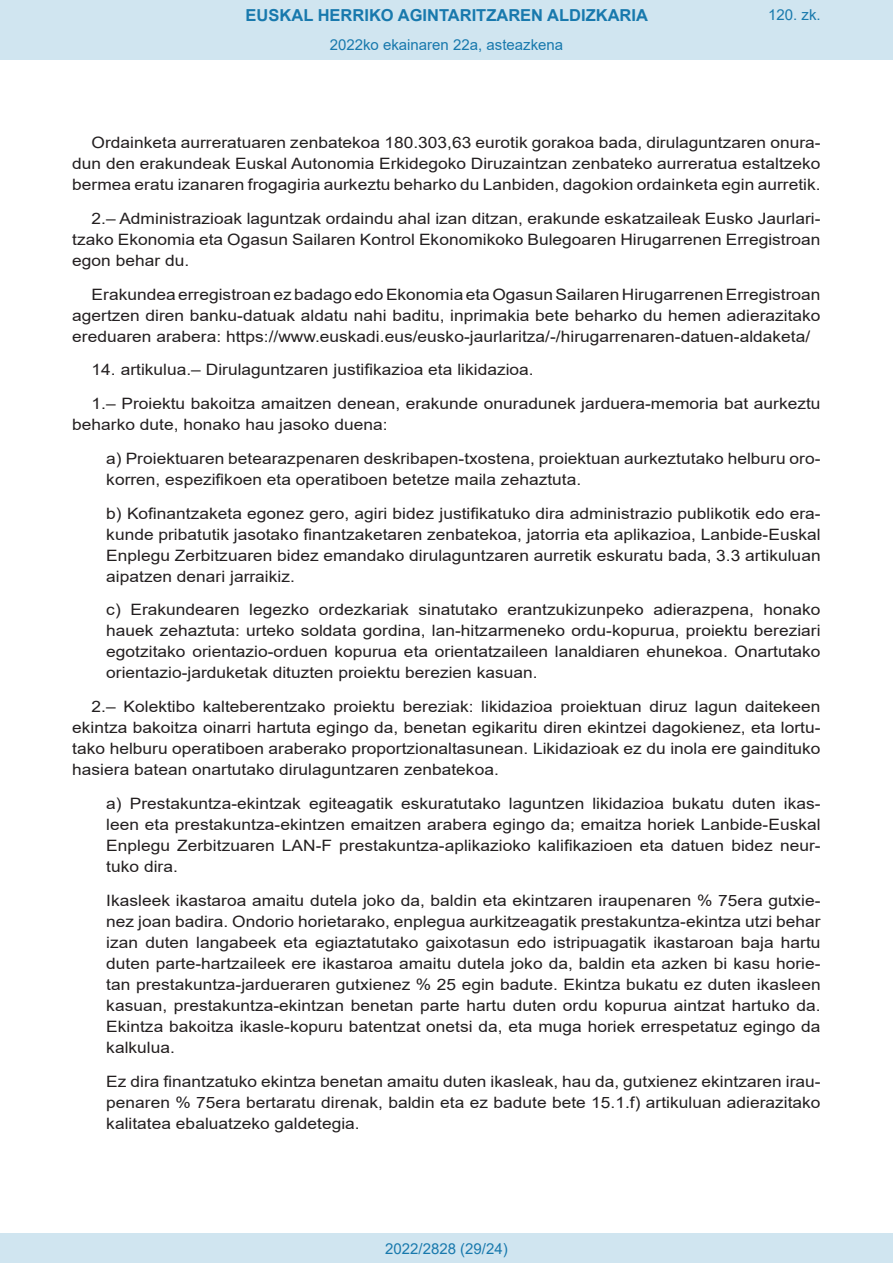
<style>
.page{position:relative;width:893px;height:1263px;background:#fff}
.page>*{position:absolute;margin:0;border:0;box-sizing:border-box;transform-origin:0 0}
.t1{font:700 16.5px "Arial";color:#1879ad}
.BOPVDetalle1{font:15.6px/21px "Arial";color:#231f20;text-align:justify;scale:1.11 1}
.BOPVDetalle{font:15.6px/21px "Arial";color:#231f20;text-align:justify;scale:1.11 1}
.Paginacion_Centro{font:15px "Arial";color:#1879ad}
</style>
<div class="page">
<div style="left:0;top:0;width:893px;height:60px;background:#d0e5f0"></div>
<div style="left:0;top:1233px;width:893px;height:30px;background:#d0e5f0"></div>
<p class="t1" style="left:246px;top:3px;width:404px">EUSKAL HERRIKO AGINTARITZAREN ALDIZKARIA</p>
<p class="Paginacion_Centro" style="left:330px;top:35px;width:235px">2022ko ekainaren 22a, asteazkena</p>
<p class="Paginacion_Centro" style="left:768px;top:5px;width:54px">120. zk.</p>
<p class="BOPVDetalle" style="left:72px;top:132px;width:676px;text-indent:19px">Ordainketa aurreratuaren zenbatekoa 180.303,63 eurotik gorakoa bada, dirulaguntzaren onura&shy;dun den erakundeak Euskal Autonomia Erkidegoko Diruzaintzan zenbateko aurreratua estaltzeko bermea eratu izanaren frogagiria aurkeztu beharko du Lanbiden, dagokion ordainketa egin aurretik.</p>
<p class="BOPVDetalle" style="left:72px;top:208px;width:676px;text-indent:19px">2.– Administrazioak laguntzak ordaindu ahal izan ditzan, erakunde eskatzaileak Eusko Jaurlari&shy;tzako Ekonomia eta Ogasun Sailaren Kontrol Ekonomikoko Bulegoaren Hirugarrenen Erregistroan egon behar du.</p>
<p class="BOPVDetalle" style="left:72px;top:284px;width:676px;text-indent:19px">Erakundea erregistroan ez badago edo Ekonomia eta Ogasun Sailaren Hirugarrenen Erregistroan agertzen diren banku-datuak aldatu nahi baditu, inprimakia bete beharko du hemen adierazitako ereduaren arabera: https://www.euskadi.eus/eusko-jaurlaritza/-/hirugarrenaren-datuen-aldaketa/</p>
<p class="BOPVDetalle" style="left:92px;top:359px;width:400px">14. artikulua.– Dirulaguntzaren justifikazioa eta likidazioa.</p>
<p class="BOPVDetalle" style="left:72px;top:393px;width:676px;text-indent:19px">1.– Proiektu bakoitza amaitzen denean, erakunde onuradunek jarduera-memoria bat aurkeztu beharko dute, honako hau jasoko duena:</p>
<p class="BOPVDetalle1" style="left:106px;top:448px;width:645px">a) Proiektuaren betearazpenaren deskribapen-txostena, proiektuan aurkeztutako helburu oro&shy;korren, espezifikoen eta operatiboen betetze maila zehaztuta.</p>
<p class="BOPVDetalle1" style="left:106px;top:503px;width:645px">b) Kofinantzaketa egonez gero, agiri bidez justifikatuko dira administrazio publikotik edo era&shy;kunde pribatutik jasotako finantzaketaren zenbatekoa, jatorria eta aplikazioa, Lanbide-Euskal Enplegu Zerbitzuaren bidez emandako dirulaguntzaren aurretik eskuratu bada, 3.3 artikuluan aipatzen denari jarraikiz.</p>
<p class="BOPVDetalle1" style="left:106px;top:599px;width:645px">c) Erakundearen legezko ordezkariak sinatutako erantzukizunpeko adierazpena, honako hauek zehaztuta: urteko soldata gordina, lan-hitzarmeneko ordu-kopurua, proiektu bereziari egotzitako orientazio-orduen kopurua eta orientatzaileen lanaldiaren ehunekoa. Onartutako orientazio-jarduketak dituzten proiektu berezien kasuan.</p>
<p class="BOPVDetalle" style="left:72px;top:696px;width:676px;text-indent:19px">2.– Kolektibo kalteberentzako proiektu bereziak: likidazioa proiektuan diruz lagun daitekeen ekintza bakoitza oinarri hartuta egingo da, benetan egikaritu diren ekintzei dagokienez, eta lortu&shy;tako helburu operatiboen araberako proportzionaltasunean. Likidazioak ez du inola ere gaindituko hasiera batean onartutako dirulaguntzaren zenbatekoa.</p>
<p class="BOPVDetalle1" style="left:106px;top:793px;width:645px">a) Prestakuntza-ekintzak egiteagatik eskuratutako laguntzen likidazioa bukatu duten ikas&shy;leen eta prestakuntza-ekintzen emaitzen arabera egingo da; emaitza horiek Lanbide-Euskal Enplegu Zerbitzuaren LAN-F prestakuntza-aplikazioko kalifikazioen eta datuen bidez neur&shy;tuko dira.</p>
<p class="BOPVDetalle1" style="left:106px;top:890px;width:645px">Ikasleek ikastaroa amaitu dutela joko da, baldin eta ekintzaren iraupenaren % 75era gutxie&shy;nez joan badira. Ondorio horietarako, enplegua aurkitzeagatik prestakuntza-ekintza utzi behar izan duten langabeek eta egiaztatutako gaixotasun edo istripuagatik ikastaroan baja hartu duten parte-hartzaileek ere ikastaroa amaitu dutela joko da, baldin eta azken bi kasu horie&shy;tan prestakuntza-jardueraren gutxienez % 25 egin badute. Ekintza bukatu ez duten ikasleen kasuan, prestakuntza-ekintzan benetan parte hartu duten ordu kopurua aintzat hartuko da.<br>Ekintza bakoitza ikasle-kopuru batentzat onetsi da, eta muga horiek errespetatuz egingo da kalkulua.</p>
<p class="BOPVDetalle1" style="left:106px;top:1070px;width:645px">Ez dira finantzatuko ekintza benetan amaitu duten ikasleak, hau da, gutxienez ekintzaren irau&shy;penaren % 75era bertaratu direnak, baldin eta ez badute bete 15.1.f) artikuluan adierazitako kalitatea ebaluatzeko galdetegia.</p>
<p class="Paginacion_Centro" style="left:385px;top:1238px;width:124px">2022/2828 (29/24)</p>
</div>
